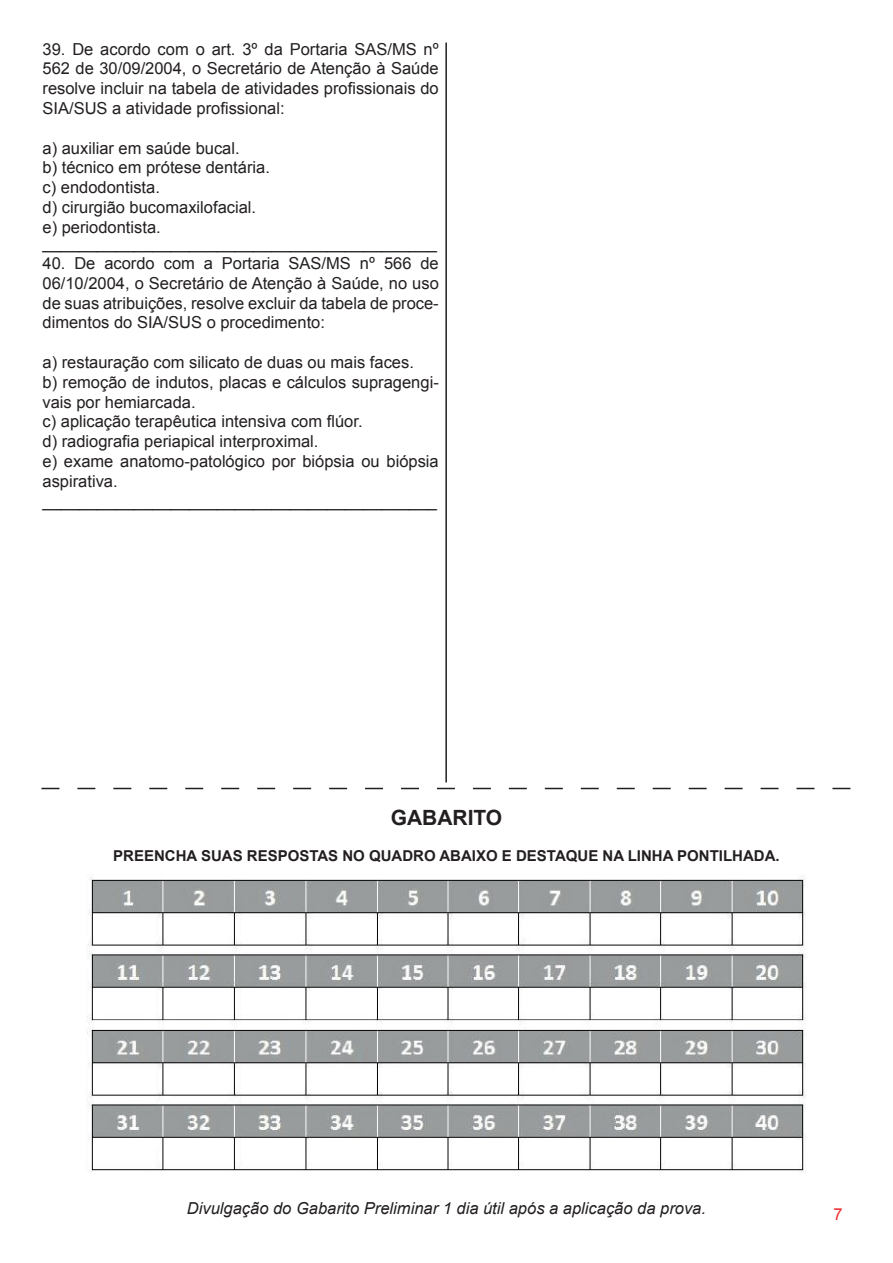
<style>
.page{position:relative;width:893px;height:1263px;background:#fff}
.page>*{position:absolute;margin:0;border:0;box-sizing:border-box;transform-origin:0 0}
.t1{font:700 21px "Arial";color:#231f20}
.t2{font:16.5px/19.8px "Arial";color:#231f20;text-align:justify}
.t3{font:italic 16.5px "Arial";color:#231f20}
.t4{font:16.5px "Arial";color:#ee2e2c}
.t5{font:700 15px "Arial";color:#231f20}
</style>
<div class="page">
<hr style="left:445px;top:43px;width:2px;height:739px;background:#231f20">
<svg style="left:41px;top:788px;width:809px;height:1px"></svg>
<img style="left:86px;top:875px;width:720px;height:297px">
<p class="t2" style="left:43px;top:39px;width:398px">39. De acordo com o art. 3º da Portaria SAS/MS nº 562 de 30/09/2004, o Secretário de Atenção à Saúde resolve incluir na tabela de atividades profissionais do SIA/SUS a atividade profissional:</p>
<p class="t2" style="left:43px;top:138px;width:229px;text-align:left">a) auxiliar em saúde bucal.<br>b) técnico em prótese dentária. c) endodontista.<br>d) cirurgião bucomaxilofacial. e) periodontista.</p>
<p class="t2" style="left:43px;top:234px;width:396px">___________________________________________</p>
<p class="t2" style="left:43px;top:254px;width:398px">40. De acordo com a Portaria SAS/MS nº 566 de 06/10/2004, o Secretário de Atenção à Saúde, no uso de suas atribuições, resolve excluir da tabela de proce&shy;dimentos do SIA/SUS o procedimento:</p>
<p class="t2" style="left:43px;top:353px;width:398px;text-align:left">a) restauração com silicato de duas ou mais faces.<br>b) remoção de indutos, placas e cálculos supragengi&shy;vais por hemiarcada.<br>c) aplicação terapêutica intensiva com flúor.<br>d) radiografia periapical interproximal.<br>e) exame anatomo-patológico por biópsia ou biópsia aspirativa. ___________________________________________</p>
<p class="t1" style="left:391px;top:804px;width:113px">GABARITO</p>
<p class="t5" style="left:113px;top:846px;width:668px">PREENCHA SUAS RESPOSTAS NO QUADRO ABAIXO E DESTAQUE NA LINHA PONTILHADA.</p>
<p class="t3" style="left:187px;top:1197px;width:521px">Divulgação do Gabarito Preliminar 1 dia útil após a aplicação da prova.</p>
<p class="t4" style="left:833px;top:1203px;width:11px">7</p>
</div>
